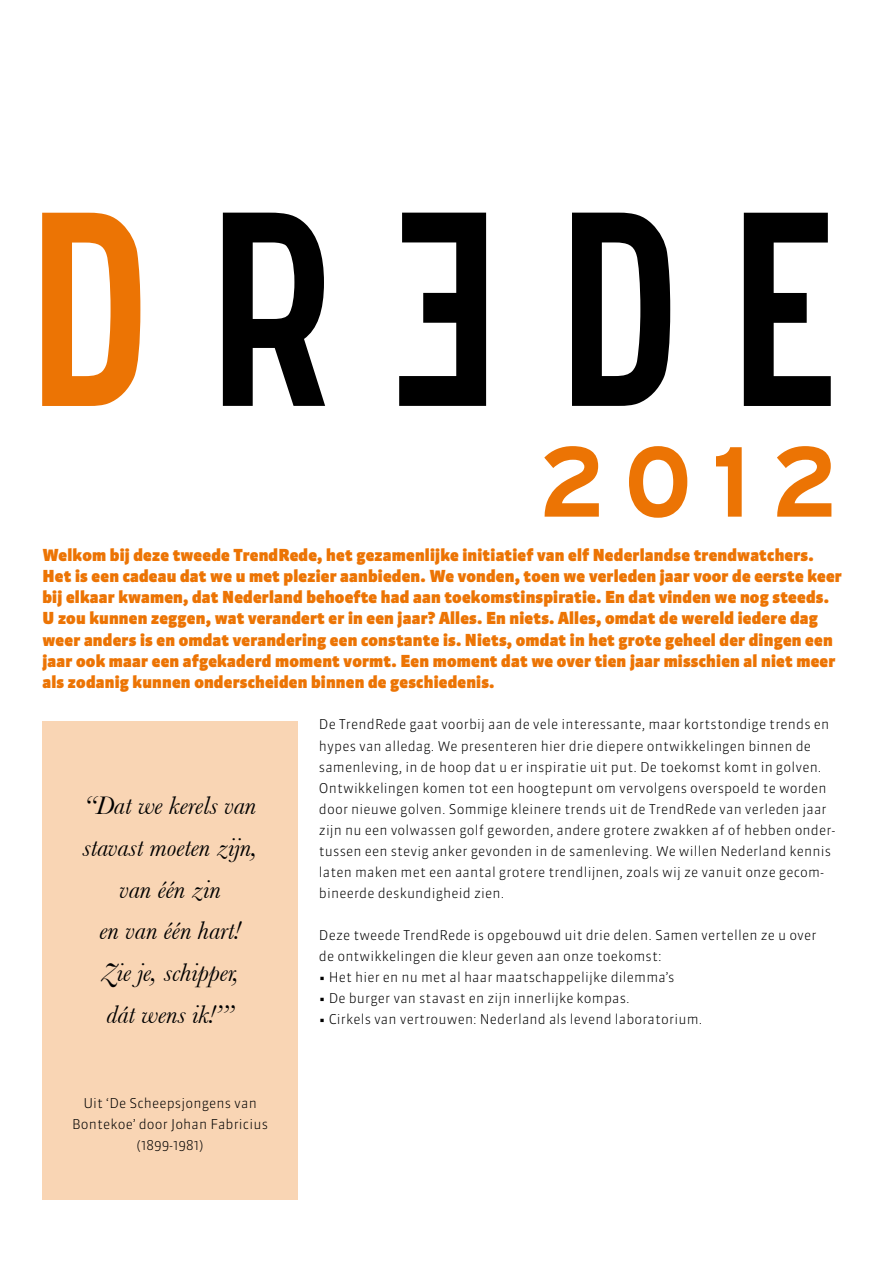
<style>
.page{position:relative;width:893px;height:1263px;background:#fff}
.page>*{position:absolute;margin:0;border:0;box-sizing:border-box;transform-origin:0 0}
.t1{font:italic 26.55px/42px "Baskerville";color:#000;text-align:center}
.t2{font:900 16.5px/21px "Sanuk";letter-spacing:.01em;color:#ec7404}
.t3{font:300 13.5px/21px "Sanuk";letter-spacing:.01em;color:#000}
</style>
<div class="page">
<div style="left:43px;top:721px;width:255px;height:478px;background:#f9d5b4"></div>
<svg style="left:544px;top:446px;width:55px;height:71px"></svg>
<svg style="left:777px;top:446px;width:54px;height:71px"></svg>
<svg style="left:629px;top:446px;width:58px;height:72px"></svg>
<svg style="left:716px;top:447px;width:26px;height:70px"></svg>
<svg style="left:744px;top:213px;width:87px;height:193px"></svg>
<svg style="left:42px;top:213px;width:98px;height:193px"></svg>
<svg style="left:223px;top:213px;width:102px;height:193px"></svg>
<svg style="left:572px;top:213px;width:98px;height:193px"></svg>
<svg style="left:399px;top:213px;width:87px;height:193px"></svg>
<p class="t2" style="left:43px;top:545px;width:801px">Welkom bij deze tweede TrendRede, het gezamenlijke initiatief van elf Nederlandse trendwatchers.<br>Het is een cadeau dat we u met plezier aanbieden. We vonden, toen we verleden jaar voor de eerste keer bij elkaar kwamen, dat Nederland behoefte had aan toekomstinspiratie. En dat vinden we nog steeds.<br>U zou kunnen zeggen, wat verandert er in een jaar? Alles. En niets. Alles, omdat de wereld iedere dag weer anders is en omdat verandering een constante is. Niets, omdat in het grote geheel der dingen een jaar ook maar een afgekaderd moment vormt. Een moment dat we over tien jaar misschien al niet meer als zodanig kunnen onderscheiden binnen de geschiedenis.</p>
<h1 class="t1" style="left:82px;top:784px;width:177px">“Dat we kerels van stavast moeten zijn, van één zin<br>en van één hart!<br>Zie je, schipper,<br>dát wens ik!’”</h1>
<p class="t3" style="left:72px;top:1092px;width:197px;text-align:center">Uit ‘De Scheepsjongens van<br>Bontekoe’ door Johan Fabricius (1899-1981)</p>
<p class="t3" style="left:319px;top:714px;width:518px">De TrendRede gaat voorbij aan de vele interessante, maar kortstondige trends en hypes van alledag. We presenteren hier drie diepere ontwikkelingen binnen de samenleving, in de hoop dat u er inspiratie uit put. De toekomst komt in golven.<br>Ontwikkelingen komen tot een hoogtepunt om vervolgens overspoeld te worden door nieuwe golven. Sommige kleinere trends uit de TrendRede van verleden jaar zijn nu een volwassen golf geworden, andere grotere zwakken af of hebben onder&shy;tussen een stevig anker gevonden in de samenleving. We willen Nederland kennis laten maken met een aantal grotere trendlijnen, zoals wij ze vanuit onze gecom&shy;bineerde deskundigheid zien.</p>
<p class="t3" style="left:319px;top:924px;width:499px">Deze tweede TrendRede is opgebouwd uit drie delen. Samen vertellen ze u over de ontwikkelingen die kleur geven aan onze toekomst:</p>
<p class="t3" style="left:319px;top:966px;width:357px">• Het hier en nu met al haar maatschappelijke dilemma’s</p>
<p class="t3" style="left:319px;top:987px;width:312px">• De burger van stavast en zijn innerlijke kompas.</p>
<p class="t3" style="left:319px;top:1008px;width:385px">• Cirkels van vertrouwen: Nederland als levend laboratorium.</p>
</div>
